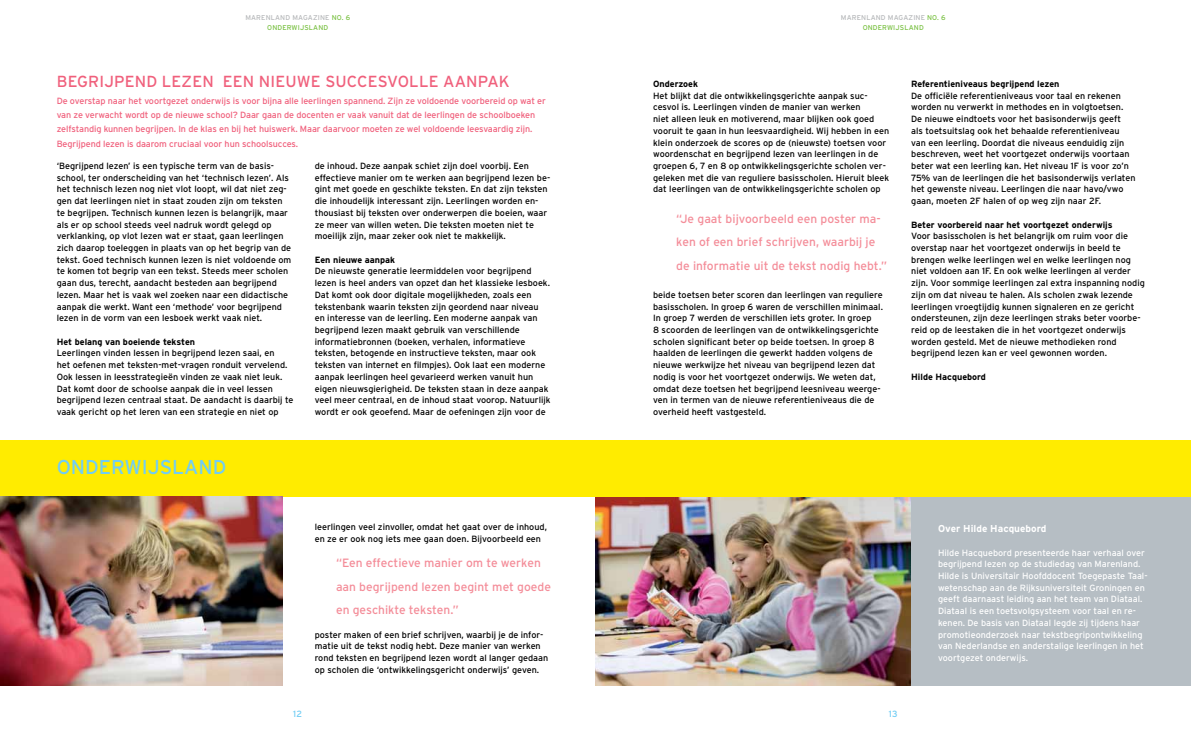
<style>
.page{position:relative;width:1191px;height:738px;background:#fff}
.page>*{position:absolute;margin:0;border:0;box-sizing:border-box;transform-origin:0 0}
.t1{font:20px "Interstate";color:#72cdf4}
.t2{font:16px "Interstate";letter-spacing:.01em;color:#f0607c}
.t3{font:12px/23.4px "Interstate";color:#f48d99}
.t4{font:700 10px "Interstate";color:#fff}
.t5{font:9px/11.7px "Interstate";color:#000}
.t6{font:9px/11.7px "Interstate";color:#fff}
.t7{font:9px/14px "Interstate";letter-spacing:-.01em;color:#f0607c}
.t8{font:700 9px "Interstate";color:#000}
.t9{font:9px "Interstate";color:#72cdf4}
.t10{font:7px "Interstate";letter-spacing:.02em;color:#b6b8ba}
.t11{font:7px "Interstate";color:#7ac143}
.s1{color:#7ac143}
</style>
<div class="page">
<img style="left:595px;top:496px;width:316px;height:189px">
<div style="left:911px;top:496px;width:280px;height:189px;background:#b6bec4"></div>
<div style="left:0;top:439px;width:1191px;height:57px;background:#ffec00"></div>
<img style="left:0;top:496px;width:283px;height:189px">
<p class="t10" style="left:245px;top:13px;width:106px">Marenland Magazine <span class="s1">no. 6</span></p>
<p class="t10" style="left:841px;top:13px;width:106px">Marenland Magazine <span class="s1">no. 6</span></p>
<p class="t11" style="left:267px;top:24px;width:6px">ONDERWIJ</p>
<p class="t11" style="left:304px;top:24px;width:11px">SLAND</p>
<p class="t11" style="left:862px;top:24px;width:6px">ONDERWIJ</p>
<p class="t11" style="left:900px;top:24px;width:11px">SLAND</p>
<h2 class="t2" style="left:57px;top:72px;width:455px">Begrijpend lezen Een nieuwe succesvolle aanpak</h2>
<p class="t7" style="left:57px;top:94px;width:491px">De overstap naar het voortgezet onderwijs is voor bijna alle leerlingen spannend. Zijn ze voldoende voorbereid op wat er van ze verwacht wordt op de nieuwe school? Daar gaan de docenten er vaak vanuit dat de leerlingen de schoolboeken zelfstandig kunnen begrijpen. I n de klas en bij het huiswerk. Maar daarvoor moeten ze wel voldoende leesvaardig zijn.</p>
<p class="t7" style="left:57px;top:137px;width:243px">Begrijpend lezen is daarom cruciaal voor hun schoolsucces.</p>
<p class="t5" style="left:57px;top:160px;width:236px">‘Begrijpend lezen’ is een typische term van de basis&shy;school, ter onderscheiding van het ‘technisch lezen’. Als het technisch lezen nog niet vlot loopt, wil dat niet zeg&shy;gen dat leerlingen niet in staat zouden zijn om teksten te begrijpen. Technisch kunnen lezen is belangrijk, maar als er op school steeds veel nadruk wordt gelegd op verklanking, op vlot lezen wat er staat, gaan leerlingen zich daarop toeleggen in plaats van op het begrip van de tekst. Goed technisch kunnen lezen is niet voldoende om te komen tot begrip van een tekst. Steeds meer scholen gaan dus, terecht, aandacht besteden aan begrijpend lezen. Maar het is vaak wel zoeken naar een didactische aanpak die werkt. Want een ‘methode’ voor begrijpend lezen in de vorm van een lesboek werkt vaak niet.</p>
<p class="t8" style="left:57px;top:336px;width:140px">Het belang van boeiende teksten</p>
<p class="t5" style="left:57px;top:347px;width:238px">Leerlingen vinden lessen in begrijpend lezen saai, en<br>het oefenen met teksten-met-vragen ronduit vervelend.<br>Ook lessen in leesstrategieën vinden ze vaak niet leuk.<br>Dat komt door de schoolse aanpak die in veel lessen begrijpend lezen centraal staat. De aandacht is daarbij te vaak gericht op het leren van een strategie en niet op</p>
<h1 class="t1" style="left:57px;top:455px;width:14px">ONDERWIJ</h1>
<h1 class="t1" style="left:160px;top:455px;width:27px">SLAND</h1>
<p class="t5" style="left:315px;top:160px;width:237px">de inhoud. Deze aanpak schiet zijn doel voorbij. Een effectieve manier om te werken aan begrijpend lezen be&shy;gint met goede en geschikte teksten. En dat zijn teksten die inhoudelijk interessant zijn. Leerlingen worden en&shy;thousiast bij teksten over onderwerpen die boeien, waar ze meer van willen weten. Die teksten moeten niet te moeilijk zijn, maar zeker ook niet te makkelijk.</p>
<p class="t8" style="left:315px;top:254px;width:82px">Een nieuwe aanpak</p>
<p class="t5" style="left:315px;top:265px;width:237px">De nieuwste generatie leermiddelen voor begrijpend lezen is heel anders van opzet dan het klassieke lesboek.<br>Dat komt ook door digitale mogelijkheden, zoals een tekstenbank waarin teksten zijn geordend naar niveau en interesse van de leerling. Een moderne aanpak van begrijpend lezen maakt gebruik van verschillende informatiebronnen (boeken, verhalen, informatieve teksten, betogende en instructieve teksten, maar ook teksten van internet en filmpjes). Ook laat een moderne aanpak leerlingen heel gevarieerd werken vanuit hun eigen nieuwsgierigheid. De teksten staan in deze aanpak veel meer centraal, en de inhoud staat voorop. Natuurlijk wordt er ook geoefend. Maar de oefeningen zijn voor de</p>
<p class="t8" style="left:653px;top:79px;width:46px">Onderzoek</p>
<p class="t5" style="left:653px;top:89px;width:238px">Het blijkt dat die ontwikkelingsgerichte aanpak suc&shy;cesvol is. Leerlingen vinden de manier van werken<br>niet alleen leuk en motiverend, maar blijken ook goed vooruit te gaan in hun leesvaardigheid. Wij hebben in een klein onderzoek de scores op de (nieuwste) toetsen voor woordenschat en begrijpend lezen van leerlingen in de groepen 6, 7 en 8 op ontwikkelingsgerichte scholen ver&shy;geleken met die van reguliere basisscholen. H ieruit bleek dat leerlingen van de ontwikkelingsgerichte scholen op</p>
<h3 class="t3" style="left:676px;top:207px;width:212px">“Je gaat bijvoorbeeld een poster ma&shy;ken of een brief schrijven, waarbij je de informatie uit de tekst nodig hebt.”</h3>
<p class="t5" style="left:653px;top:288px;width:231px">beide toetsen beter scoren dan leerlingen van reguliere basisscholen. I n groep 6 waren de verschillen minimaal.<br>I n groep 7 werden de verschillen iets groter. I n groep<br>8 scoorden de leerlingen van de ontwikkelingsgerichte scholen significant beter op beide toetsen. I n groep 8 haalden de leerlingen die gewerkt hadden volgens de nieuwe werkwijze het niveau van begrijpend lezen dat nodig is voor het voortgezet onderwijs. We weten dat, omdat deze toetsen het begrijpend leesniveau weerge&shy;ven in termen van de nieuwe referentieniveaus die de overheid heeft vastgesteld.</p>
<p class="t8" style="left:911px;top:79px;width:150px">Referentieniveaus begrijpend lezen</p>
<p class="t5" style="left:911px;top:89px;width:226px">De officiële referentieniveaus voor taal en rekenen worden nu verwerkt in methodes en in volgtoetsen.<br>De nieuwe eindtoets voor het basisonderwijs geeft<br>als toetsuitslag ook het behaalde referentieniveau van een leerling. Doordat die niveaus eenduidig zijn beschreven, weet het voortgezet onderwijs voortaan beter wat een leerling kan. H et niveau 1F is voor zo’n 75% van de leerlingen die het basisonderwijs verlaten het gewenste niveau. Leerlingen die naar havo/vwo gaan, moeten 2F halen of op weg zijn naar 2F.</p>
<p class="t8" style="left:911px;top:219px;width:203px">Beter voorbereid naar het voortgezet onderwijs</p>
<p class="t5" style="left:911px;top:230px;width:235px">Voor basisscholen is het belangrijk om ruim voor die overstap naar het voortgezet onderwijs in beeld te brengen welke leerlingen wel en welke leerlingen nog niet voldoen aan 1F. En ook welke leerlingen al verder zijn. Voor sommige leerlingen zal extra inspanning nodig zijn om dat niveau te halen. Als scholen zwak lezende leerlingen vroegtijdig kunnen signaleren en ze gericht ondersteunen, zijn deze leerlingen straks beter voorbe&shy;reid op de leestaken die in het voortgezet onderwijs worden gesteld. Met de nieuwe methodieken rond begrijpend lezen kan er veel gewonnen worden.</p>
<p class="t8" style="left:911px;top:371px;width:76px">Hilde Hacquebord</p>
<p class="t5" style="left:315px;top:520px;width:234px">leerlingen veel zinvoller, omdat het gaat over de inhoud, en ze er ook nog iets mee gaan doen. Bijvoorbeeld een</p>
<h3 class="t3" style="left:336px;top:551px;width:217px">“Een effectieve manier om te werken aan begrijpend lezen begint met goede en geschikte teksten.”</h3>
<p class="t5" style="left:315px;top:628px;width:235px">poster maken of een brief schrijven, waarbij je de infor&shy;matie uit de tekst nodig hebt. Deze manier van werken rond teksten en begrijpend lezen wordt al langer gedaan op scholen die ‘ontwikkelingsgericht onderwijs’ geven.</p>
<p class="t9" style="left:293px;top:708px;width:10px">12</p>
<p class="t9" style="left:889px;top:708px;width:10px">13</p>
<p class="t4" style="left:938px;top:522px;width:110px">Over Hilde Hacquebord</p>
<p class="t6" style="left:938px;top:546px;width:211px">H ilde Hacquebord presenteerde haar verhaal over begrijpend lezen op de studiedag van Marenland.<br>H ilde is U niversitair Hoofddocent Toegepaste Taal&shy;wetenschap aan de Rijksuniversiteit Groningen en geeft daarnaast leiding aan het team van Diataal.<br>Diataal is een toetsvolgsysteem voor taal en re&shy;kenen. De basis van Diataal legde zij tijdens haar promotieonderzoek naar tekstbegripontwikkeling van Nederlandse en anderstalige leerlingen in het voortgezet onderwijs.</p>
</div>
